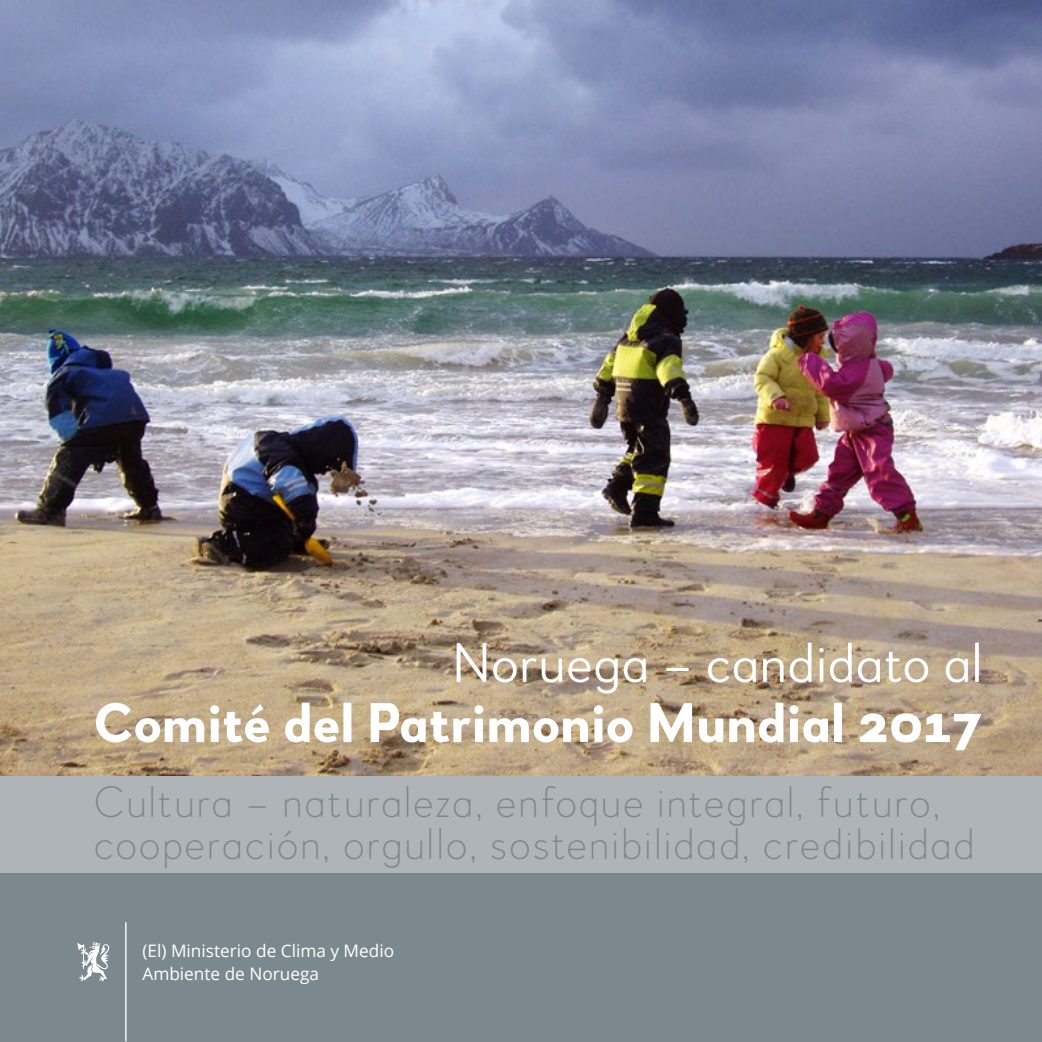
<style>
.page{position:relative;width:1042px;height:1042px;background:#fff}
.page>*{position:absolute;margin:0;border:0;box-sizing:border-box;transform-origin:0 0}
.t1{font:700 55.65px "Woodford Bourne PRO";color:#fff}
.t2{font:300 55.65px "Woodford Bourne PRO";color:#fff}
.t3{font:100 43.75px/42px "Woodford Bourne PRO";letter-spacing:.03em;color:#7b898e}
.t4{font:17.15px/22.4px "Open Sans";color:#fff}
</style>
<div class="page">
<div style="left:0;top:775px;width:1042px;height:178px;background:#aeb4b8"></div>
<div style="left:0;top:873px;width:1042px;height:169px;background:#7b898e"></div>
<img style="left:0;top:0;width:1042px;height:775px">
<hr style="left:125px;top:922px;width:2px;height:119px;background:#fff">
<svg style="left:77px;top:942px;width:33px;height:40px"></svg>
<p class="t2" style="left:452px;top:630px;width:532px">Noruega – candidato al</p>
<p class="t1" style="left:94px;top:688px;width:890px">Comité del Patrimonio Mundial 2017</p>
<p class="t3" style="left:93px;top:782px;width:883px">Cultura – naturaleza, enfoque integral, futuro, cooperación, orgullo, sostenibilidad, credibilidad</p>
<p class="t4" style="left:142px;top:939px;width:253px">(El) Ministerio de Clima y Medio<br>Ambiente de Noruega</p>
</div>
